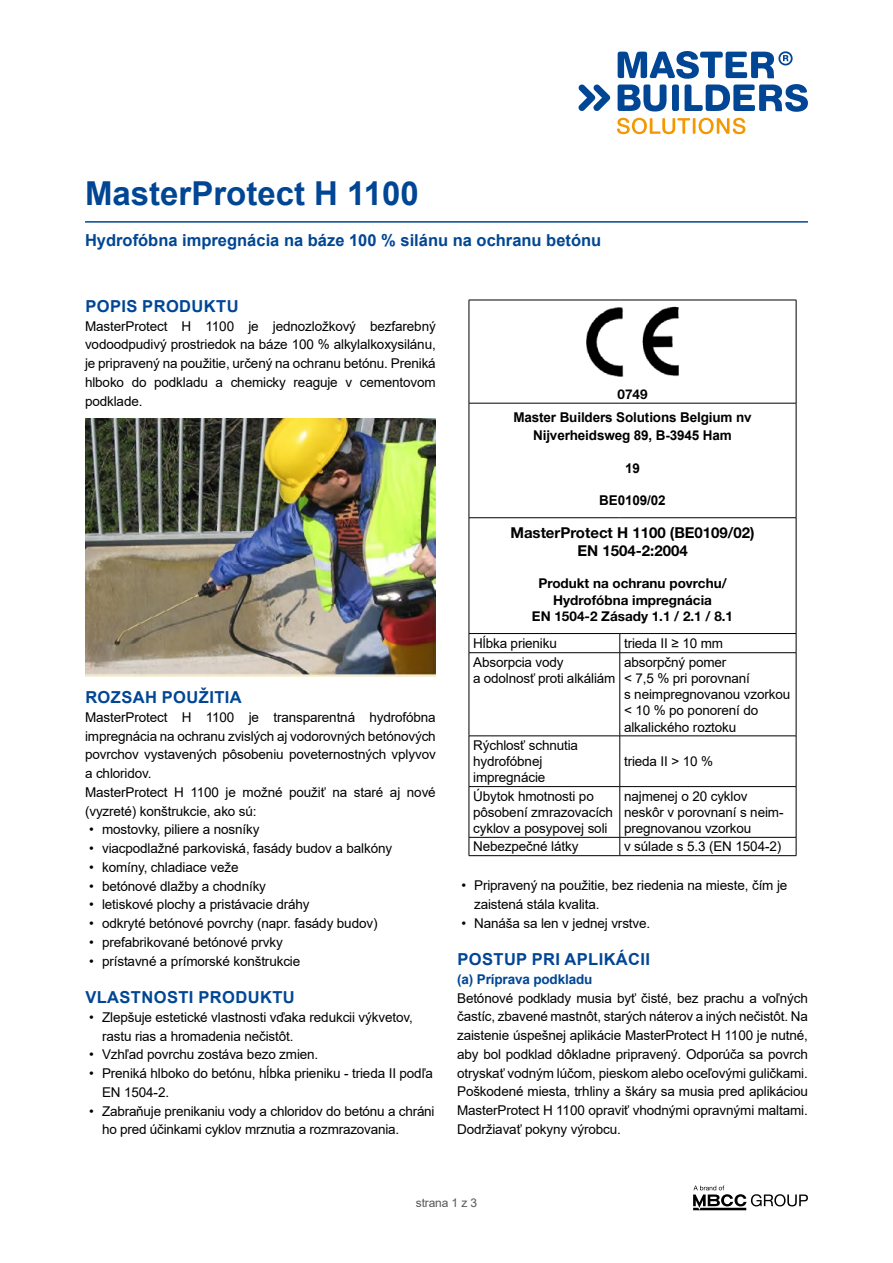
<style>
.page{position:relative;width:893px;height:1263px;background:#fff}
.page>*{position:absolute;margin:0;border:0;box-sizing:border-box;transform-origin:0 0}
.t1{font:700 33px "Arial";color:#014694}
.t2{font:700 16.5px "Arial";letter-spacing:.025em;color:#014694}
.t3{font:700 16.5px "Arial";color:#014694}
.t4{font:700 15px/18px "Helvetica Neue CE";color:#000;text-align:center}
.t5{font:13.5px/18.8px "Arial";letter-spacing:-.01em;color:#000}
.t6{font:700 13.5px/16.2px "Helvetica Neue CE";color:#000;text-align:center}
.t7{font:700 13.5px/18.8px "Arial";letter-spacing:-.01em;color:#000;text-align:center}
.t8{font:700 13.5px "Arial";letter-spacing:-.01em;color:#014694}
.t9{font:12px "Arial";letter-spacing:-.01em;color:#575756}
</style>
<div class="page">
<hr style="left:85px;top:221px;width:723px;height:2px;background:#014694">
<svg style="left:617px;top:118px;width:128px;height:16px"></svg>
<svg style="left:578px;top:85px;width:32px;height:26px"></svg>
<svg style="left:618px;top:51px;width:190px;height:61px"></svg>
<svg style="left:693px;top:1185px;width:115px;height:25px"></svg>
<img style="left:85px;top:419px;width:351px;height:257px">
<hr style="left:469px;top:300px;width:151px;height:1px;background:#000">
<hr style="left:469px;top:300px;width:1px;height:103px;background:#000">
<hr style="left:620px;top:300px;width:176px;height:1px;background:#000">
<hr style="left:796px;top:300px;width:1px;height:103px;background:#000">
<hr style="left:469px;top:403px;width:151px;height:1px;background:#000">
<hr style="left:469px;top:403px;width:1px;height:114px;background:#000">
<hr style="left:620px;top:403px;width:176px;height:1px;background:#000">
<hr style="left:796px;top:403px;width:1px;height:114px;background:#000">
<hr style="left:469px;top:517px;width:151px;height:1px;background:#000">
<hr style="left:469px;top:518px;width:1px;height:115px;background:#000">
<hr style="left:620px;top:517px;width:176px;height:1px;background:#000">
<hr style="left:796px;top:518px;width:1px;height:115px;background:#000">
<hr style="left:469px;top:633px;width:151px;height:1px;background:#000">
<svg style="left:469px;top:634px;width:1px;height:18px"></svg>
<hr style="left:620px;top:633px;width:176px;height:1px;background:#000">
<svg style="left:620px;top:634px;width:1px;height:18px"></svg>
<svg style="left:796px;top:634px;width:1px;height:18px"></svg>
<hr style="left:469px;top:652px;width:151px;height:1px;background:#000">
<hr style="left:469px;top:653px;width:1px;height:83px;background:#000">
<hr style="left:620px;top:652px;width:176px;height:1px;background:#000">
<hr style="left:620px;top:653px;width:1px;height:83px;background:#000">
<hr style="left:796px;top:653px;width:1px;height:83px;background:#000">
<hr style="left:469px;top:736px;width:151px;height:1px;background:#000">
<hr style="left:469px;top:736px;width:1px;height:50px;background:#000">
<hr style="left:620px;top:736px;width:176px;height:1px;background:#000">
<hr style="left:620px;top:736px;width:1px;height:50px;background:#000">
<hr style="left:796px;top:736px;width:1px;height:50px;background:#000">
<hr style="left:469px;top:786px;width:151px;height:1px;background:#000">
<hr style="left:469px;top:787px;width:1px;height:50px;background:#000">
<hr style="left:620px;top:786px;width:176px;height:1px;background:#000">
<hr style="left:620px;top:787px;width:1px;height:50px;background:#000">
<hr style="left:796px;top:787px;width:1px;height:50px;background:#000">
<hr style="left:469px;top:837px;width:151px;height:1px;background:#000">
<svg style="left:469px;top:837px;width:1px;height:18px"></svg>
<hr style="left:620px;top:837px;width:176px;height:1px;background:#000">
<svg style="left:620px;top:837px;width:1px;height:18px"></svg>
<svg style="left:796px;top:837px;width:1px;height:18px"></svg>
<hr style="left:469px;top:855px;width:151px;height:1px;background:#000">
<hr style="left:620px;top:855px;width:176px;height:1px;background:#000">
<img style="left:586px;top:306px;width:93px;height:71px">
<h1 class="t1" style="left:85px;top:170px;width:335px">MasterProtect H 1100</h1>
<p class="t3" style="left:85px;top:228px;width:518px">Hydrofóbna impregnácia na báze 100 % silánu na ochranu betónu</p>
<p class="t2" style="left:85px;top:294px;width:155px">POPIS PRODUKTU</p>
<p class="t5" style="left:85px;top:316px;width:352px;text-align:justify">MasterProtect H 1100 je jednozložkový bezfarebný vodoodpudivý prostriedok na báze 100 % alkylalkoxysilánu, je pripravený na použitie, určený na ochranu betónu. Preniká hlboko do podkladu a chemicky reaguje v cementovom podklade.</p>
<p class="t2" style="left:85px;top:686px;width:158px">ROZSAH POUŽITIA</p>
<p class="t5" style="left:85px;top:708px;width:352px">MasterProtect H 1100 je transparentná hydrofóbna impregnácia na ochranu zvislých aj vodorovných betónových povrchov vystavených pôsobeniu poveternostných vplyvov a chloridov.<br>MasterProtect H 1100 je možné použiť na staré aj nové (vyzreté) konštrukcie, ako sú:</p>
<p class="t5" style="left:89px;top:820px;width:172px">• mostovky, piliere a nosníky</p>
<p class="t5" style="left:89px;top:839px;width:304px">• viacpodlažné parkoviská, fasády budov a balkóny</p>
<p class="t5" style="left:89px;top:858px;width:151px">• komíny, chladiace veže</p>
<p class="t5" style="left:89px;top:876px;width:178px">• betónové dlažby a chodníky</p>
<p class="t5" style="left:89px;top:895px;width:222px">• letiskové plochy a pristávacie dráhy</p>
<p class="t5" style="left:89px;top:914px;width:290px">• odkryté betónové povrchy (napr. fasády budov)</p>
<p class="t5" style="left:89px;top:933px;width:195px">• prefabrikované betónové prvky</p>
<p class="t5" style="left:89px;top:951px;width:213px">• prístavné a prímorské konštrukcie</p>
<p class="t2" style="left:85px;top:986px;width:211px">VLASTNOSTI PRODUKTU</p>
<p class="t5" style="left:102px;top:1008px;width:312px;text-indent:-13px">• Zlepšuje estetické vlastnosti vďaka redukcii výkvetov, rastu rias a hromadenia nečistôt.</p>
<p class="t5" style="left:89px;top:1045px;width:231px">• Vzhľad povrchu zostáva bezo zmien.</p>
<p class="t5" style="left:102px;top:1064px;width:332px;text-indent:-13px">• Preniká hlboko do betónu, hĺbka prieniku - trieda II podľa<br>EN 1504-2.</p>
<p class="t5" style="left:102px;top:1101px;width:334px;text-indent:-13px">• Zabraňuje prenikaniu vody a chloridov do betónu a chráni ho pred účinkami cyklov mrznutia a rozmrazovania.</p>
<p class="t6" style="left:617px;top:386px;width:32px">0749</p>
<p class="t7" style="left:513px;top:407px;width:240px">Master Builders Solutions Belgium nv<br>Nijverheidsweg 89, B-3945 Ham</p>
<p class="t7" style="left:625px;top:459px;width:16px">19</p>
<p class="t7" style="left:599px;top:491px;width:68px">BE0109/02</p>
<p class="t4" style="left:510px;top:524px;width:246px">MasterProtect H 1100 (BE0109/02)<br>EN 1504-2:2004</p>
<p class="t6" style="left:532px;top:575px;width:203px">Produkt na ochranu povrchu/<br>Hydrofóbna impregnácia<br>EN 1504-2 Zásady 1.1 / 2.1 / 8.1</p>
<p class="t5" style="left:473px;top:633px;width:85px">Hĺbka prieniku</p>
<p class="t5" style="left:624px;top:633px;width:101px">trieda II ≥ 10 mm</p>
<p class="t5" style="left:473px;top:654px;width:144px;line-height:16.2px">Absorpcia vody<br>a odolnosť proti alkáliám</p>
<p class="t5" style="left:624px;top:654px;width:168px;line-height:16.2px">absorpčný pomer<br>&lt; 7,5 % pri porovnaní<br>s neimpregnovanou vzorkou &lt; 10 % po ponorení do alkalického roztoku</p>
<p class="t5" style="left:473px;top:737px;width:106px;line-height:16.2px">Rýchlosť schnutia hydrofóbnej impregnácie</p>
<p class="t5" style="left:624px;top:752px;width:91px">trieda II &gt; 10 %</p>
<p class="t5" style="left:473px;top:788px;width:141px;line-height:16.2px">Úbytok hmotnosti po pôsobení zmrazovacích cyklov a posypovej soli</p>
<p class="t5" style="left:624px;top:788px;width:161px;line-height:16.2px">najmenej o 20 cyklov neskôr v porovnaní s neim&shy;pregnovanou vzorkou</p>
<p class="t5" style="left:473px;top:837px;width:107px">Nebezpečné látky</p>
<p class="t5" style="left:624px;top:837px;width:159px">v súlade s 5.3 (EN 1504-2)</p>
<p class="t5" style="left:474px;top:876px;width:315px;text-indent:-13px">• Pripravený na použitie, bez riedenia na mieste, čím je zaistená stála kvalita.</p>
<p class="t5" style="left:461px;top:913px;width:190px">• Nanáša sa len v jednej vrstve.</p>
<p class="t2" style="left:457px;top:948px;width:194px">POSTUP PRI APLIKÁCII</p>
<p class="t8" style="left:457px;top:969px;width:137px">(a) Príprava podkladu</p>
<p class="t5" style="left:457px;top:988px;width:352px;text-align:justify">Betónové podklady musia byť čisté, bez prachu a voľných častíc, zbavené mastnôt, starých náterov a iných nečistôt. Na zaistenie úspešnej aplikácie MasterProtect H 1100 je nutné, aby bol podklad dôkladne pripravený. Odporúča sa povrch otryskať vodným lúčom, pieskom alebo oceľovými guličkami.<br>Poškodené miesta, trhliny a škáry sa musia pred aplikáciou MasterProtect H 1100 opraviť vhodnými opravnými maltami.<br>Dodržiavať pokyny výrobcu.</p>
<p class="t9" style="left:416px;top:1194px;width:63px">strana 1 z 3</p>
</div>
